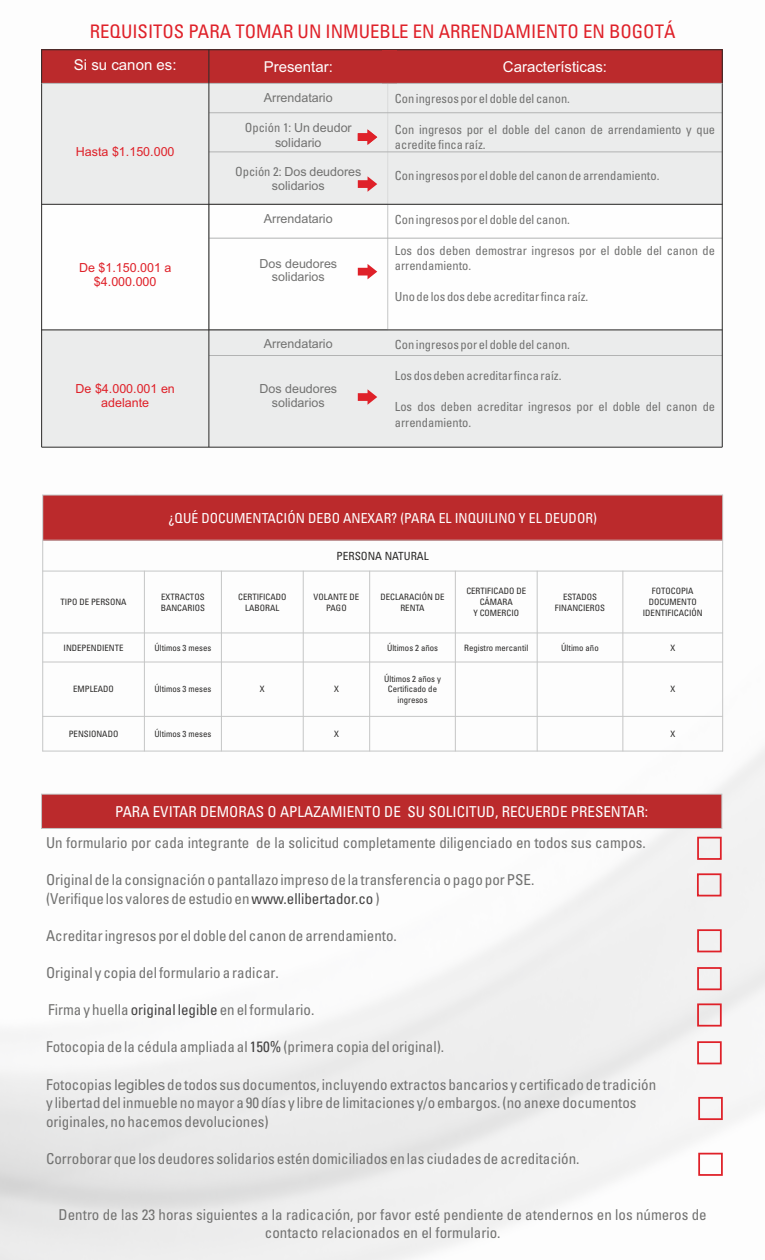
<style>
.page{position:relative;width:765px;height:1260px;background:#fff}
.page>*{position:absolute;margin:0;border:0;box-sizing:border-box;transform-origin:0 0}
.t1{font:condensed 18.62px "Univers LT";color:#df2129}
.t2{font:condensed 15px/18.6px "Univers LT";color:#727271}
.t3{font:condensed 15px "Univers LT";color:#fefefe}
.t4{font:15px "Arial";color:#fefefe}
.t5{font:condensed 13.75px "Univers LT";color:#fefefe}
.t6{font:condensed 12.5px/15.5px "Univers LT";color:#727271}
.t7{font:12.5px/14px "Arial";color:#727271;text-align:center}
.t8{font:12.5px/14px "Arial";color:#df2129;text-align:center}
.t9{font:condensed 11.25px "Univers LT";color:#2b2a29}
.t10{font:condensed 8.75px/10.9px "Univers LT";color:#2b2a29;text-align:center}
.s1{font-family:"Arial";font-stretch:normal}
.s2{font-family:"Univers LT";font-stretch:condensed}
.s3{color:#434242}
</style>
<div class="page">
<div style="left:42px;top:49px;width:167px;height:34px;background:#bb2a2c"></div>
<div style="left:209px;top:49px;width:179px;height:34px;background:#bb2a2c"></div>
<div style="left:388px;top:49px;width:334px;height:34px;background:#bb2a2c"></div>
<div style="left:42px;top:83px;width:167px;height:121px;background:#ebecec"></div>
<div style="left:209px;top:83px;width:179px;height:121px;background:#ebecec"></div>
<div style="left:388px;top:83px;width:334px;height:121px;background:#ebecec"></div>
<div style="left:42px;top:330px;width:167px;height:117px;background:#ebecec"></div>
<div style="left:209px;top:330px;width:179px;height:117px;background:#ebecec"></div>
<div style="left:388px;top:330px;width:334px;height:117px;background:#ebecec"></div>
<hr style="left:387px;top:204px;width:1px;height:126px;background:#c5c6c6">
<hr style="left:387px;top:83px;width:1px;height:122px;background:#d9dada">
<hr style="left:209px;top:112px;width:513px;height:1px;background:#b2b3b3">
<hr style="left:209px;top:152px;width:513px;height:1px;background:#b2b3b3">
<hr style="left:209px;top:238px;width:513px;height:1px;background:#b2b3b3">
<hr style="left:209px;top:355px;width:513px;height:1px;background:#b2b3b3">
<hr style="left:41px;top:49px;width:1px;height:398px;background:#2b2a29">
<hr style="left:722px;top:49px;width:1px;height:398px;background:#2b2a29">
<hr style="left:42px;top:49px;width:680px;height:1px;background:#2b2a29">
<svg style="left:358px;top:176px;width:19px;height:16px"></svg>
<svg style="left:358px;top:264px;width:19px;height:15px"></svg>
<svg style="left:358px;top:389px;width:19px;height:16px"></svg>
<svg style="left:358px;top:129px;width:19px;height:16px"></svg>
<hr style="left:42px;top:83px;width:680px;height:1px;background:#b2b3b3">
<hr style="left:42px;top:204px;width:681px;height:1px;background:#2b2a29">
<hr style="left:41px;top:329px;width:681px;height:1px;background:#2b2a29">
<hr style="left:209px;top:49px;width:1px;height:398px;background:#2b2a29">
<hr style="left:42px;top:447px;width:680px;height:1px;background:#2b2a29">
<div style="left:43px;top:495px;width:680px;height:45px;background:#bb2a2c"></div>
<hr style="left:42px;top:495px;width:1px;height:256px;background:#c5c6c6">
<hr style="left:144px;top:571px;width:1px;height:180px;background:#c5c6c6">
<hr style="left:221px;top:571px;width:1px;height:180px;background:#c5c6c6">
<hr style="left:303px;top:571px;width:1px;height:180px;background:#c5c6c6">
<hr style="left:369px;top:571px;width:1px;height:180px;background:#c5c6c6">
<hr style="left:455px;top:571px;width:1px;height:180px;background:#c5c6c6">
<hr style="left:537px;top:571px;width:1px;height:180px;background:#c5c6c6">
<hr style="left:623px;top:571px;width:1px;height:180px;background:#c5c6c6">
<hr style="left:722px;top:495px;width:1px;height:256px;background:#c5c6c6">
<hr style="left:42px;top:751px;width:681px;height:1px;background:#c5c6c6">
<hr style="left:42px;top:716px;width:681px;height:1px;background:#c5c6c6">
<hr style="left:42px;top:662px;width:681px;height:1px;background:#c5c6c6">
<hr style="left:42px;top:633px;width:681px;height:1px;background:#c5c6c6">
<hr style="left:42px;top:571px;width:681px;height:1px;background:#c5c6c6">
<hr style="left:42px;top:540px;width:681px;height:1px;background:#c5c6c6">
<hr style="left:42px;top:495px;width:681px;height:1px;background:#c5c6c6">
<div style="left:697px;top:837px;width:25px;height:23px;border:2px solid #df2129"></div>
<div style="left:697px;top:873px;width:25px;height:23px;border:2px solid #df2129"></div>
<div style="left:697px;top:929px;width:25px;height:23px;border:2px solid #df2129"></div>
<div style="left:697px;top:967px;width:25px;height:23px;border:2px solid #df2129"></div>
<div style="left:697px;top:1003px;width:25px;height:24px;border:2px solid #df2129"></div>
<div style="left:698px;top:1097px;width:25px;height:23px;border:2px solid #df2129"></div>
<div style="left:42px;top:794px;width:680px;height:34px;background:#bb2a2c"></div>
<hr style="left:41px;top:794px;width:1px;height:35px;background:#c5c6c6">
<hr style="left:721px;top:794px;width:1px;height:35px;background:#c5c6c6">
<hr style="left:41px;top:828px;width:681px;height:1px;background:#c5c6c6">
<hr style="left:41px;top:794px;width:681px;height:1px;background:#c5c6c6">
<div style="left:698px;top:1153px;width:25px;height:23px;border:2px solid #df2129"></div>
<div style="left:697px;top:1041px;width:25px;height:23px;border:2px solid #df2129"></div>
<p class="t1" style="left:90px;top:24px;width:587px">REQUISITOS PARA TOMAR UN INMUEBLE EN ARRENDAMIENTO EN BOGOTÁ</p>
<p class="t4" style="left:74px;top:59px;width:104px">Si su canon es:</p>
<p class="t4" style="left:264px;top:61px;width:71px">Presentar:</p>
<p class="t4" style="left:503px;top:61px;width:106px">Características:</p>
<p class="t8" style="left:76px;top:146px;width:100px">Hasta $1.150.000</p>
<p class="t8" style="left:79px;top:262px;width:94px">De $1.150.001 a $4.000.000</p>
<p class="t8" style="left:76px;top:383px;width:101px">De $4.000.001 en adelante</p>
<p class="t7" style="left:264px;top:91px;width:70px">Arrendatario</p>
<p class="t6" style="left:245px;top:121px;width:108px">Opción 1: <span class="s1">Un deudor</span></p>
<p class="t7" style="left:275px;top:136px;width:48px">solidario</p>
<p class="t7" style="left:235px;top:165px;width:128px;line-height:14.5px"><span class="s2">Opción 2:</span> Dos deudores solidarios</p>
<p class="t7" style="left:264px;top:212px;width:70px">Arrendatario</p>
<p class="t7" style="left:259px;top:257px;width:79px">Dos deudores solidarios</p>
<p class="t7" style="left:264px;top:338px;width:70px">Arrendatario</p>
<p class="t7" style="left:259px;top:383px;width:79px">Dos deudores solidarios</p>
<p class="t6" style="left:395px;top:92px;width:177px">Con ingresos por el doble del canon.</p>
<p class="t6" style="left:395px;top:123px;width:322px">Con ingresos por el doble del canon de arrendamiento y que acredite finca raíz.</p>
<p class="t6" style="left:395px;top:169px;width:266px">Con ingresos por el doble del canon de arrendamiento.</p>
<p class="t6" style="left:395px;top:213px;width:177px">Con ingresos por el doble del canon.</p>
<p class="t6" style="left:395px;top:244px;width:322px">Los dos deben demostrar ingresos por el doble del canon de arrendamiento.</p>
<p class="t6" style="left:395px;top:290px;width:195px">Uno de los dos debe acreditar finca raíz.</p>
<p class="t6" style="left:395px;top:338px;width:177px">Con ingresos por el doble del canon.</p>
<p class="t6" style="left:395px;top:369px;width:168px">Los dos deben acreditar finca raíz.</p>
<p class="t6" style="left:395px;top:400px;width:322px">Los dos deben acreditar ingresos por el doble del canon de arrendamiento.</p>
<p class="t5" style="left:169px;top:513px;width:430px">¿QUÉ DOCUMENTACIÓN DEBO ANEXAR? (PARA EL INQUILINO Y EL DEUDOR)</p>
<p class="t9" style="left:337px;top:552px;width:94px">PERSONA NATURAL</p>
<p class="t10" style="left:61px;top:597px;width:68px">TIPO DE PERSONA</p>
<p class="t10" style="left:161px;top:592px;width:46px;text-align:left">EXTRACTOS<br>BANCARIOS</p>
<p class="t10" style="left:238px;top:592px;width:50px">CERTIFICADO<br>LABORAL</p>
<p class="t10" style="left:314px;top:592px;width:47px">VOLANTE DE<br>PAGO</p>
<p class="t10" style="left:380px;top:592px;width:66px">DECLARACIÓN DE<br>RENTA</p>
<p class="t10" style="left:466px;top:587px;width:61px">CERTIFICADO DE<br>CÁMARA<br>Y COMERCIO</p>
<p class="t10" style="left:555px;top:592px;width:52px">ESTADOS<br>FINANCIEROS</p>
<p class="t10" style="left:643px;top:587px;width:61px">FOTOCOPIA<br>DOCUMENTO<br>IDENTIFICACIÓN</p>
<p class="t10" style="left:64px;top:643px;width:61px">INDEPENDIENTE</p>
<p class="t10" style="left:154px;top:643px;width:58px">Últimos 3 meses</p>
<p class="t10" style="left:387px;top:643px;width:53px">Últimos 2 años</p>
<p class="t10" style="left:464px;top:643px;width:66px">Registro mercantil</p>
<p class="t10" style="left:561px;top:643px;width:39px">Último año</p>
<p class="t10" style="left:670px;top:643px;width:6px">X</p>
<p class="t10" style="left:73px;top:685px;width:42px">EMPLEADO</p>
<p class="t10" style="left:154px;top:685px;width:58px">Últimos 3 meses</p>
<p class="t10" style="left:260px;top:685px;width:6px">X</p>
<p class="t10" style="left:334px;top:685px;width:6px">X</p>
<p class="t10" style="left:384px;top:674px;width:58px">Últimos 2 años y<br>Certificado de ingresos</p>
<p class="t10" style="left:670px;top:685px;width:6px">X</p>
<p class="t10" style="left:69px;top:729px;width:51px">PENSIONADO</p>
<p class="t10" style="left:154px;top:729px;width:58px">Últimos 3 meses</p>
<p class="t10" style="left:334px;top:729px;width:6px">X</p>
<p class="t10" style="left:670px;top:729px;width:6px">X</p>
<p class="t3" style="left:115px;top:806px;width:534px">PARA EVITAR DEMORAS O APLAZAMIENTO DE SU SOLICITUD, RECUERDE PRESENTAR:</p>
<p class="t2" style="left:46px;top:835px;width:601px">Un formulario por cada integrante de la solicitud completamente diligenciado en todos sus campos.</p>
<p class="t2" style="left:46px;top:872px;width:490px">Original de la consignación o pantallazo impreso de la transferencia o pago por PSE. (Verifique los valores de estudio en <span class="s3">www.ellibertador.co</span> )</p>
<p class="t2" style="left:46px;top:928px;width:352px">Acreditar ingresos por el doble del canon de arrendamiento.</p>
<p class="t2" style="left:46px;top:965px;width:234px">Original y copia del formulario a radicar.</p>
<p class="t2" style="left:48px;top:1002px;width:268px">Firma y huella <span class="s3">original legible</span> en el formulario.</p>
<p class="t2" style="left:46px;top:1039px;width:400px">Fotocopia de la cédula ampliada al<span class="s3">150%</span>(primera copia del original).</p>
<p class="t2" style="left:46px;top:1076px;width:612px">Fotocopias <span class="s1">legibles</span> de todos sus documentos, incluyendo extractos bancarios y certificado de tradición y libertad del inmueble no mayor a 90 días y libre de limitaciones y/o embargos. (no anexe documentos originales, no hacemos devoluciones)</p>
<p class="t2" style="left:46px;top:1151px;width:535px">Corroborar que los deudores solidarios estén domiciliados en las ciudades de acreditación.</p>
<p class="t2" style="left:59px;top:1206px;width:650px;text-align:center">Dentro de las 23 horas siguientes a la radicación, por favor esté pendiente de atendernos en los números de contacto relacionados en el formulario.</p>
</div>
